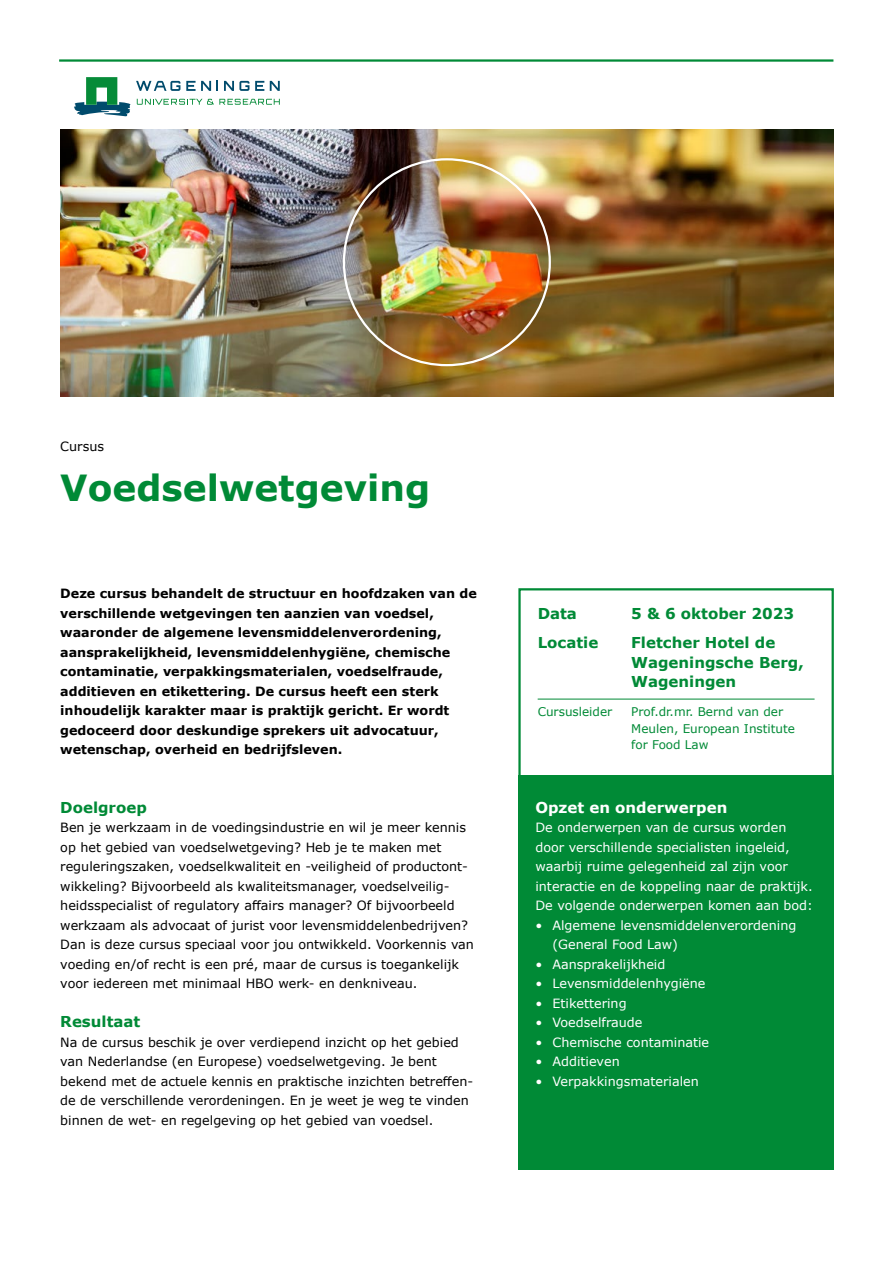
<style>
.page{position:relative;width:893px;height:1263px;background:#fff}
.page>*{position:absolute;margin:0;border:0;box-sizing:border-box;transform-origin:0 0}
.t1{font:700 36px "Verdana";color:#008a36}
.Infoblok{font:700 15px/19.5px "Verdana";color:#008a36}
.H1_Kop_paragraaf{font:700 15px "Verdana";color:#008a36}
.H1_Kop_paragraaf-2{font:700 15px "Verdana";color:#fff}
.Platte_tekst{font:12.75px/19.5px "Verdana";color:#000}
.Inleiding{font:700 12.75px/19.5px "Verdana";color:#000}
.Platte_tekst-2{font:12.75px/19.5px "Verdana";color:#fff}
.Infoblok_Cursusleide{font:12px/16.5px "Verdana";color:#008a36}
</style>
<div class="page">
<img style="left:60px;top:130px;width:773px;height:266px">
<hr style="left:538px;top:699px;width:277px;height:1px;background:#008a36">
<div style="left:518px;top:588px;width:316px;height:224px;border:2px solid #008a36"></div>
<div style="left:518px;top:775px;width:316px;height:394px;background:#008a36"></div>
<svg style="left:74px;top:77px;width:206px;height:40px"></svg>
<hr style="left:59px;top:59px;width:774px;height:3px;background:#008a36">
<p class="Platte_tekst" style="left:60px;top:437px;width:45px">Cursus</p>
<h1 class="t1" style="left:60px;top:462px;width:372px">Voedselwetgeving</h1>
<p class="Inleiding" style="left:60px;top:583px;width:418px">Deze cursus behandelt de structuur en hoofdzaken van de verschillende wetgevingen ten aanzien van voedsel, waaronder de algemene levensmiddelenverordening, aansprakelijkheid, levensmiddelenhygiëne, chemische contaminatie, verpakkingsmaterialen, voedselfraude, additieven en etikettering. De cursus heeft een sterk inhoudelijk karakter maar is praktijk gericht. Er wordt gedoceerd door deskundige sprekers uit advocatuur, wetenschap, overheid en bedrijfsleven.</p>
<h1 class="H1_Kop_paragraaf" style="left:60px;top:796px;width:88px">Doelgroep</h1>
<p class="Platte_tekst" style="left:60px;top:818px;width:415px">Ben je werkzaam in de voedingsindustrie en wil je meer kennis op het gebied van voedselwetgeving? Heb je te maken met reguleringszaken, voedselkwaliteit en -veiligheid of productont&shy;wikkeling? Bijvoorbeeld als kwaliteitsmanager, voedselveilig&shy;heidsspecialist of regulatory affairs manager? Of bijvoorbeeld werkzaam als advocaat of jurist voor levensmiddelenbedrijven?<br>Dan is deze cursus speciaal voor jou ontwikkeld. Voorkennis van voeding en/of recht is een pré, maar de cursus is toegankelijk voor iedereen met minimaal HBO werk- en denkniveau.</p>
<h1 class="H1_Kop_paragraaf" style="left:60px;top:1011px;width:82px">Resultaat</h1>
<p class="Platte_tekst" style="left:60px;top:1032px;width:415px">Na de cursus beschik je over verdiepend inzicht op het gebied van Nederlandse (en Europese) voedselwetgeving. Je bent bekend met de actuele kennis en praktische inzichten betreffen&shy;de de verschillende verordeningen. En je weet je weg te vinden binnen de wet- en regelgeving op het gebied van voedsel.</p>
<p class="Infoblok" style="left:538px;top:603px;width:41px">Data</p>
<p class="Infoblok" style="left:631px;top:603px;width:164px">5 &amp; 6 oktober 2023</p>
<p class="Infoblok" style="left:538px;top:633px;width:62px">Locatie</p>
<p class="Infoblok" style="left:631px;top:633px;width:174px">Fletcher Hotel de<br>Wageningsche Berg,<br>Wageningen</p>
<p class="Infoblok_Cursusleide" style="left:538px;top:704px;width:76px">Cursusleider</p>
<p class="Infoblok_Cursusleide" style="left:631px;top:704px;width:165px">Prof.dr.mr. Bernd van der<br>Meulen, European Institute for Food Law</p>
<h1 class="H1_Kop_paragraaf-2" style="left:535px;top:796px;width:193px">Opzet en onderwerpen</h1>
<p class="Platte_tekst-2" style="left:535px;top:818px;width:279px">De onderwerpen van de cursus worden door verschillende specialisten ingeleid, waarbij ruime gelegenheid zal zijn voor interactie en de koppeling naar de praktijk.<br>De volgende onderwerpen komen aan bod:</p>
<p class="Platte_tekst-2" style="left:552px;top:915px;width:245px;text-indent:-17px">• Algemene levensmiddelenverordening (General Food Law)</p>
<p class="Platte_tekst-2" style="left:535px;top:954px;width:131px">• Aansprakelijkheid</p>
<p class="Platte_tekst-2" style="left:535px;top:974px;width:172px">• Levensmiddelenhygiëne</p>
<p class="Platte_tekst-2" style="left:535px;top:993px;width:93px">• Etikettering</p>
<p class="Platte_tekst-2" style="left:535px;top:1013px;width:109px">• Voedselfraude</p>
<p class="Platte_tekst-2" style="left:535px;top:1032px;width:175px">• Chemische contaminatie</p>
<p class="Platte_tekst-2" style="left:535px;top:1052px;width:86px">• Additieven</p>
<p class="Platte_tekst-2" style="left:535px;top:1071px;width:165px">• Verpakkingsmaterialen</p>
</div>
